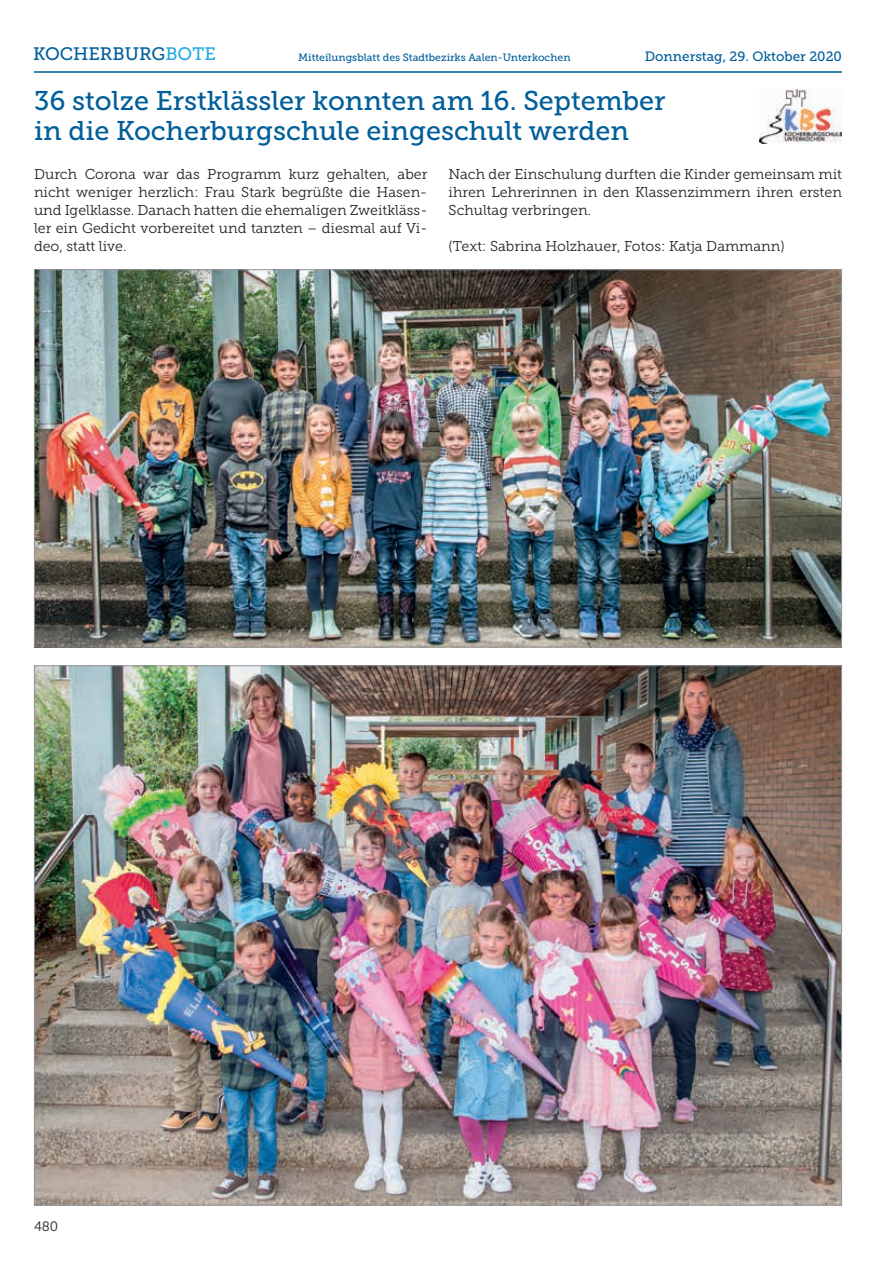
<style>
.page{position:relative;width:893px;height:1263px;background:#fff}
.page>*{position:absolute;margin:0;border:0;box-sizing:border-box;transform-origin:0 0}
.t1{font:27px/30px "Museo Slab 500";color:#005e9a}
.t2{font:18px "Museo Slab 500";color:#005e9a}
.t3{font:14.25px/18px "Museo Slab 300";color:#231f20;text-align:justify}
.t4{font:13.5px "Museo Slab 500";color:#005e9a}
.t5{font:13.5px "Museo Slab 300";color:#231f20}
.t6{font:10.5px "Museo Slab 500";color:#005e9a}
.s1{color:#24aae1}
</style>
<div class="page">
<hr style="left:34px;top:71px;width:808px;height:2px;background:#005e9a">
<img style="left:760px;top:89px;width:82px;height:54px">
<img style="left:36px;top:271px;width:804px;height:374px">
<img style="left:36px;top:667px;width:804px;height:536px">
<p class="t2" style="left:33px;top:44px;width:184px">KOCHERBURG<span class="s1">BOTE</span></p>
<p class="t6" style="left:298px;top:51px;width:274px">Mitteilungsblatt des Stadtbezirks Aalen-Unterkochen</p>
<p class="t4" style="left:645px;top:49px;width:199px">Donnerstag, 29. Oktober 2020</p>
<h1 class="t1" style="left:34px;top:85px;width:633px">36 stolze Erstklässler konnten am 16. September in die Kocherburgschule eingeschult werden</h1>
<p class="t3" style="left:34px;top:165px;width:395px">Durch Corona war das Programm kurz gehalten, aber nicht weniger herzlich: Frau Stark begrüßte die Hasen&shy;und Igelklasse. Danach hatten die ehemaligen Zweitkläss&shy;ler ein Gedicht vorbereitet und tanzten – diesmal auf Vi&shy;deo, statt live.</p>
<p class="t3" style="left:449px;top:165px;width:395px">Nach der Einschulung durften die Kinder gemeinsam mit ihren Lehrerinnen in den Klassenzimmern ihren ersten Schultag verbringen.</p>
<p class="t3" style="left:449px;top:237px;width:338px">(Text: Sabrina Holzhauer, Fotos: Katja Dammann)</p>
<p class="t5" style="left:34px;top:1218px;width:26px">480</p>
</div>
